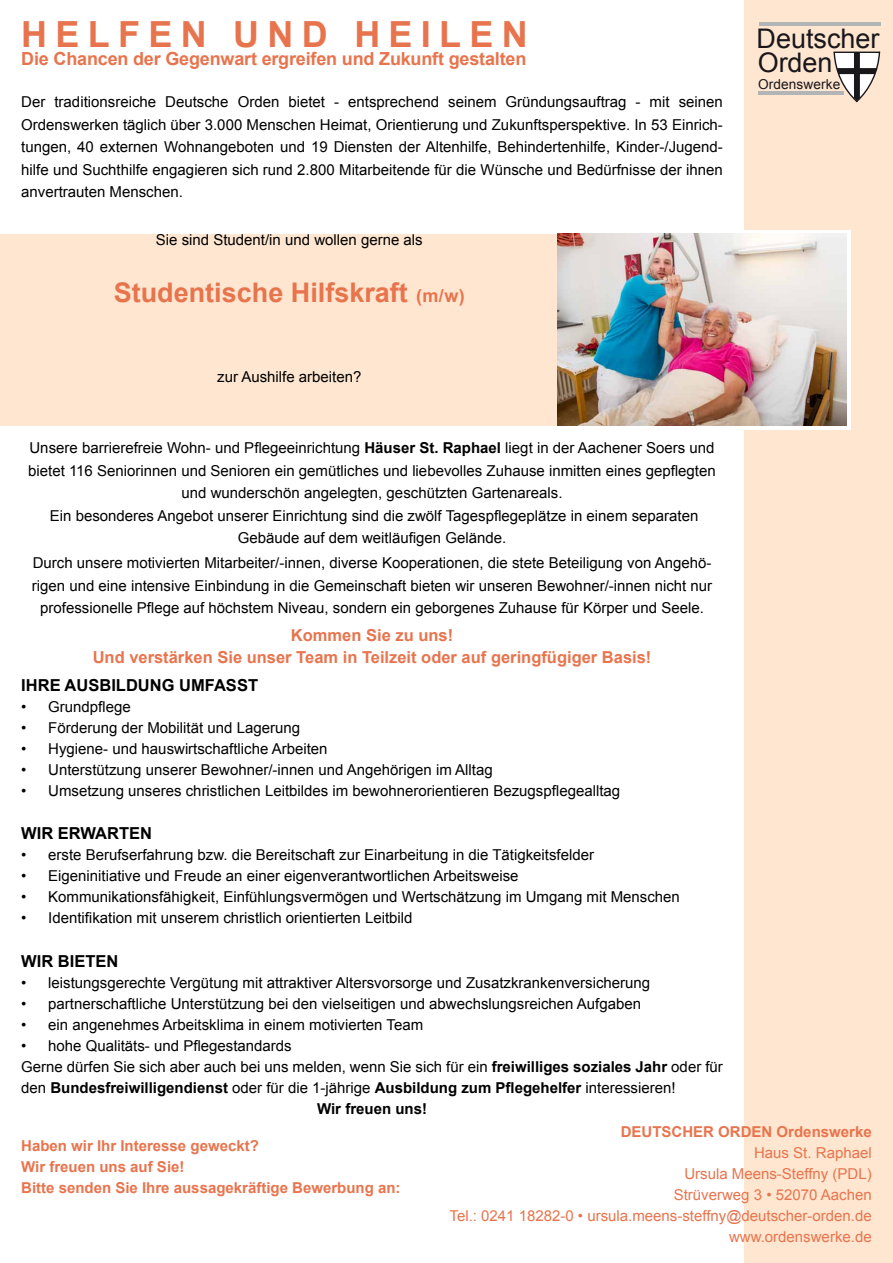
<style>
.page{position:relative;width:893px;height:1263px;background:#fff}
.page>*{position:absolute;margin:0;border:0;box-sizing:border-box;transform-origin:0 0}
.t1{font:700 36px "Arial";letter-spacing:.23em;color:#e8744d}
.t2{font:700 27px "Arial";color:#e8744d}
.t3{font:27px/23.4px "Arial";color:#1a171b}
.t4{font:700 18px "Arial";letter-spacing:-.01em;color:#e8744d}
.t5{font:700 16.5px/22.5px "Arial";color:#e8744d;text-align:center}
.t6{font:700 16.5px "Arial";color:#000}
.t7{font:15px/22.5px "Arial";color:#000;text-align:center}
.t8{font:15px/21px "Arial";color:#e8744d;text-align:right}
.t9{font:700 15px/21px "Arial";color:#e8744d}
.t10{font:700 15px "Arial";color:#000}
.t11{font:13.65px "Arial";letter-spacing:.01em;color:#1a171b}
.s1{font-size:18px}
.s2{font-weight:700}
.s3{font-weight:400}
</style>
<div class="page">
<div style="left:744px;top:0;width:149px;height:1263px;background:#fee6d0"></div>
<div style="left:0;top:230px;width:850px;height:200px;background:#fff"></div>
<div style="left:0;top:234px;width:846px;height:192px;background:#fee6d0"></div>
<hr style="left:759px;top:22px;width:121px;height:3px;background:#b3b4b6">
<hr style="left:759px;top:91px;width:85px;height:3px;background:#b3b4b6">
<svg style="left:833px;top:52px;width:47px;height:50px"></svg>
<img style="left:558px;top:234px;width:288px;height:192px">
<h1 class="t1" style="left:21px;top:11px;width:508px">HELFEN UND HEILEN</h1>
<p class="t4" style="left:21px;top:47px;width:507px">Die Chancen der Gegenwart ergreifen und Zukunft gestalten</p>
<p class="t7" style="left:21px;top:91px;width:703px;text-align:justify">Der traditionsreiche Deutsche Orden bietet - entsprechend seinem Gründungsauftrag - mit seinen Ordenswerken täglich über 3.000 Menschen Heimat, Orientierung und Zukunftsperspektive. In 53 Einrich&shy;tungen, 40 externen Wohnangeboten und 19 Diensten der Altenhilfe, Behindertenhilfe, Kinder-/Jugend&shy;hilfe und Suchthilfe engagieren sich rund 2.800 Mitarbeitende für die Wünsche und Bedürfnisse der ihnen anvertrauten Menschen.</p>
<p class="t7" style="left:156px;top:229px;width:268px">Sie sind Student/in und wollen gerne als</p>
<h2 class="t2" style="left:114px;top:275px;width:353px">Studentische Hilfskraft <span class="s1">(m/w)</span></h2>
<p class="t7" style="left:217px;top:366px;width:146px">zur Aushilfe arbeiten?</p>
<p class="t7" style="left:28px;top:437px;width:689px">Unsere barrierefreie Wohn- und Pflegeeinrichtung <span class="s2">Häuser St. Raphael</span> liegt in der Aachener Soers und bietet 116 Seniorinnen und Senioren ein gemütliches und liebevolles Zuhause inmitten eines gepflegten und wunderschön angelegten, geschützten Gartenareals.<br>Ein besonderes Angebot unserer Einrichtung sind die zwölf Tagespflegeplätze in einem separaten Gebäude auf dem weitläufigen Gelände.</p>
<p class="t7" style="left:32px;top:552px;width:682px">Durch unsere motivierten Mitarbeiter/-innen, diverse Kooperationen, die stete Beteiligung von Angehö&shy;rigen und eine intensive Einbindung in die Gemeinschaft bieten wir unseren Bewohner/-innen nicht nur professionelle Pflege auf höchstem Niveau, sondern ein geborgenes Zuhause für Körper und Seele.</p>
<p class="t5" style="left:93px;top:624px;width:560px">Kommen Sie zu uns!<br>Und verstärken Sie unser Team in Teilzeit oder auf geringfügiger Basis!</p>
<p class="t6" style="left:21px;top:674px;width:238px">IHRE AUSBILDUNG UMFASST</p>
<p class="t7" style="left:21px;top:695px;width:111px">• Grundpflege</p>
<p class="t7" style="left:21px;top:716px;width:280px">• Förderung der Mobilität und Lagerung</p>
<p class="t7" style="left:21px;top:737px;width:308px">• Hygiene- und hauswirtschaftliche Arbeiten</p>
<p class="t7" style="left:21px;top:758px;width:473px">• Unterstützung unserer Bewohner/-innen und Angehörigen im Alltag</p>
<p class="t7" style="left:21px;top:779px;width:600px">• Umsetzung unseres christlichen Leitbildes im bewohnerorientieren Bezugspflegealltag</p>
<p class="t6" style="left:21px;top:822px;width:132px">WIR ERWARTEN</p>
<p class="t7" style="left:21px;top:844px;width:574px">• erste Berufserfahrung bzw. die Bereitschaft zur Einarbeitung in die Tätigkeitsfelder</p>
<p class="t7" style="left:21px;top:865px;width:499px">• Eigeninitiative und Freude an einer eigenverantwortlichen Arbeitsweise</p>
<p class="t7" style="left:21px;top:886px;width:660px">• Kommunikationsfähigkeit, Einfühlungsvermögen und Wertschätzung im Umgang mit Menschen</p>
<p class="t7" style="left:21px;top:907px;width:393px">• Identifikation mit unserem christlich orientierten Leitbild</p>
<p class="t6" style="left:21px;top:950px;width:99px">WIR BIETEN</p>
<p class="t7" style="left:21px;top:971px;width:630px">• leistungsgerechte Vergütung mit attraktiver Altersvorsorge und Zusatzkrankenversicherung</p>
<p class="t7" style="left:21px;top:992px;width:621px">• partnerschaftliche Unterstützung bei den vielseitigen und abwechslungsreichen Aufgaben</p>
<p class="t7" style="left:21px;top:1013px;width:403px">• ein angenehmes Arbeitsklima in einem motivierten Team</p>
<p class="t7" style="left:21px;top:1034px;width:272px">• hohe Qualitäts- und Pflegestandards</p>
<p class="t7" style="left:21px;top:1055px;width:703px">Gerne dürfen Sie sich aber auch bei uns melden, wenn Sie sich für ein <span class="s2">freiwilliges soziales Jahr</span> oder für</p>
<p class="t10" style="left:21px;top:1077px;width:656px"><span class="s3">den</span> Bundesfreiwilligendienst <span class="s3">oder für die 1-jährige</span> Ausbildung zum Pflegehelfer <span class="s3">interessieren!</span></p>
<p class="t10" style="left:317px;top:1098px;width:111px">Wir freuen uns!</p>
<h2 class="t3" style="left:756px;top:27px;width:124px">Deutscher<br>Orden</h2>
<p class="t11" style="left:758px;top:75px;width:84px">Ordenswerke</p>
<p class="t9" style="left:21px;top:1135px;width:381px">Haben wir Ihr Interesse geweckt?<br>Wir freuen uns auf Sie!<br>Bitte senden Sie Ihre aussagekräftige Bewerbung an:</p>
<p class="t9" style="left:621px;top:1121px;width:252px">DEUTSCHER ORDEN Ordenswerke</p>
<p class="t8" style="left:450px;top:1142px;width:424px">Haus St. Raphael<br>Ursula Meens-Steffny (PDL)<br>Strüverweg 3 • 52070 Aachen<br>Tel.: 0241 18282-0 • ursula.meens-steffny@deutscher-orden.de www.ordenswerke.de</p>
</div>
